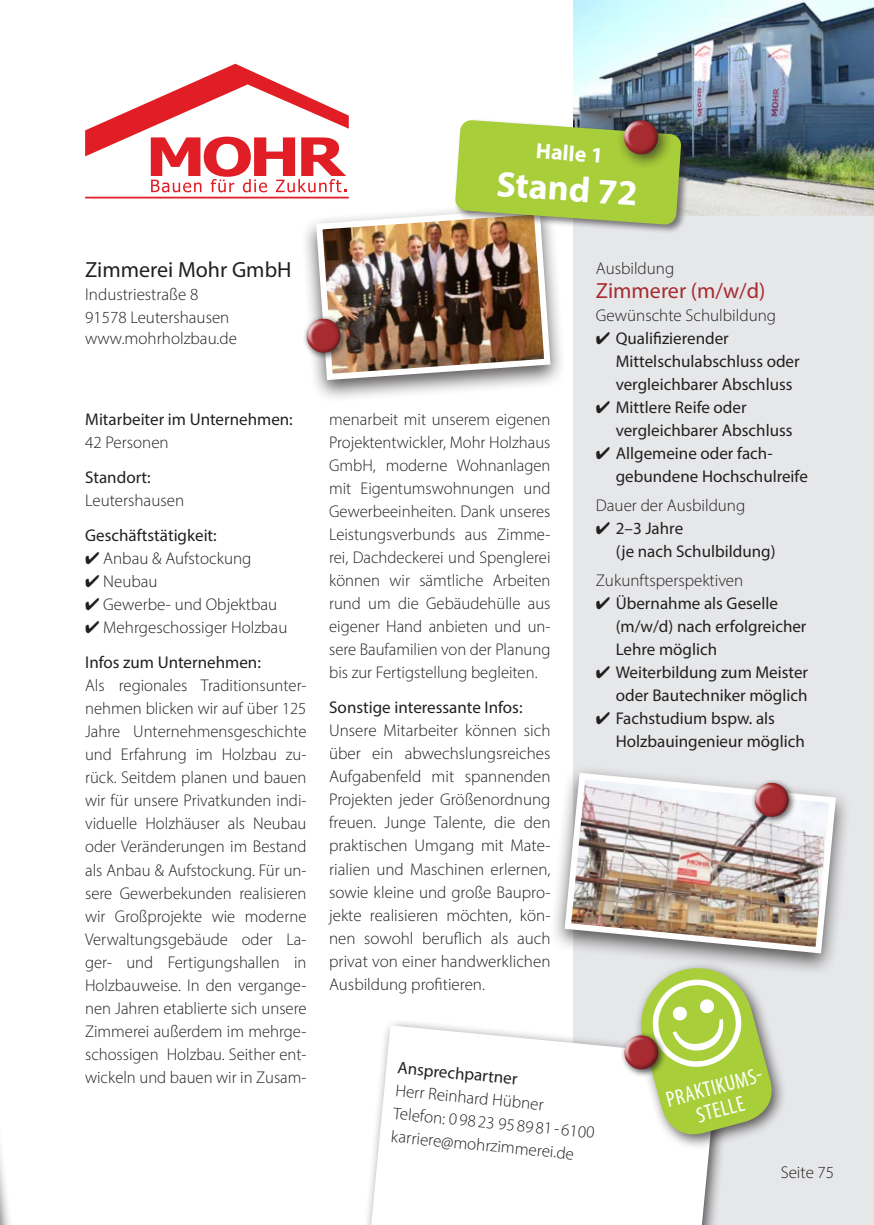
<style>
.page{position:relative;width:874px;height:1225px;background:#fff}
.page>*{position:absolute;margin:0;border:0;box-sizing:border-box;transform-origin:0 0}
.t1{font:700 36px "Myriad Pro";color:#fff}
.t2{font:condensed 22px/23px "Myriad Pro";color:#fff;text-align:center}
.t3{font:22px "Myriad Pro";color:#231f20}
.t4{font:22px "Myriad Pro";color:#a72b30}
.t5{font:700 22px "Myriad Pro";color:#fff}
.t6{font:300 17px/23px "Myriad Pro";color:#231f20;text-align:justify}
.t7{font:17px "Myriad Pro";color:#231f20}
</style>
<div class="page">
<div style="left:573px;top:215px;width:300px;height:1010px;background:#e6e7e9"></div>
<img style="left:573px;top:0;width:300px;height:215px">
<div style="left:0;top:1020px;width:14px;height:205px;background:#231f20;opacity:.75"></div>
<div style="left:549px;top:764px;width:301px;height:211px;background:#231f20;opacity:.75"></div>
<img style="left:561px;top:769px;width:277px;height:187px">
<div style="left:300px;top:200px;width:265px;height:203px;background:#231f20;opacity:.75"></div>
<div style="left:750px;top:778px;width:46px;height:47px;background:#231f20;opacity:.75"></div>
<div style="left:752px;top:782px;width:29px;height:37px;background:#fff;opacity:.75"></div>
<div style="left:753px;top:782px;width:39px;height:38px;background:#231f20;opacity:.75"></div>
<div style="left:363px;top:1017px;width:370px;height:208px;background:#231f20;opacity:.75"></div>
<svg style="left:371px;top:1025px;width:346px;height:200px"></svg>
<div style="left:632px;top:960px;width:154px;height:190px;background:#231f20;opacity:.75"></div>
<svg style="left:635px;top:962px;width:143px;height:179px"></svg>
<div style="left:619px;top:1031px;width:47px;height:46px;background:#231f20;opacity:.75"></div>
<div style="left:622px;top:1034px;width:29px;height:38px;background:#fff;opacity:.75"></div>
<div style="left:623px;top:1034px;width:38px;height:38px;background:#231f20;opacity:.75"></div>
<div style="left:453px;top:119px;width:237px;height:116px;background:#231f20;opacity:.58"></div>
<img style="left:85px;top:64px;width:596px;height:319px">
<p class="t5" style="left:536px;top:137px;width:69px;rotate:4deg">Halle 1</p>
<p class="t1" style="left:498px;top:160px;width:143px;rotate:4deg">Stand 72</p>
<p class="t3" style="left:85px;top:256px;width:208px">Zimmerei Mohr GmbH</p>
<p class="t6" style="left:85px;top:283px;width:115px">Industriestraße 8</p>
<p class="t6" style="left:85px;top:306px;width:146px">91578 Leutershausen</p>
<p class="t6" style="left:85px;top:326px;width:153px">www.mohrholzbau.de</p>
<p class="t7" style="left:85px;top:409px;width:209px">Mitarbeiter im Unternehmen:</p>
<p class="t6" style="left:85px;top:431px;width:85px">42 Personen</p>
<p class="t7" style="left:85px;top:467px;width:67px">Standort:</p>
<p class="t6" style="left:85px;top:489px;width:100px">Leutershausen</p>
<p class="t7" style="left:85px;top:525px;width:133px">Geschäftstätigkeit:</p>
<p class="t6" style="left:85px;top:547px;width:168px">✔ Anbau &amp; Aufstockung</p>
<p class="t6" style="left:85px;top:570px;width:74px">✔ Neubau</p>
<p class="t6" style="left:85px;top:593px;width:193px">✔ Gewerbe- und Objektbau</p>
<p class="t6" style="left:85px;top:616px;width:204px">✔ Mehrgeschossiger Holzbau</p>
<p class="t7" style="left:85px;top:652px;width:177px">Infos zum Unternehmen:</p>
<p class="t6" style="left:85px;top:674px;width:223px">Als regionales Traditionsunter&shy;nehmen blicken wir auf über 125<br>Jahre Unternehmensgeschichte und Erfahrung im Holzbau zu&shy;rück. Seitdem planen und bauen wir für unsere Privatkunden indi&shy;viduelle Holzhäuser als Neubau oder Veränderungen im Bestand als Anbau &amp; Aufstockung. Für un&shy;sere Gewerbekunden realisieren wir Großprojekte wie moderne Verwaltungsgebäude oder La&shy;ger- und Fertigungshallen in Holzbauweise. In den vergange&shy;nen Jahren etablierte sich unsere Zimmerei außerdem im mehrge&shy;schossigen Holzbau. Seither ent&shy;wickeln und bauen wir in Zusam-</p>
<p class="t6" style="left:329px;top:408px;width:223px">menarbeit mit unserem eigenen Projektentwickler, Mohr Holzhaus GmbH, moderne Wohnanlagen mit Eigentumswohnungen und Gewerbeeinheiten. Dank unseres Leistungsverbunds aus Zimme&shy;rei, Dachdeckerei und Spenglerei können wir sämtliche Arbeiten rund um die Gebäudehülle aus eigener Hand anbieten und un&shy;sere Baufamilien von der Planung bis zur Fertigstellung begleiten.</p>
<p class="t7" style="left:329px;top:697px;width:195px">Sonstige interessante Infos:</p>
<p class="t6" style="left:329px;top:719px;width:223px">Unsere Mitarbeiter können sich über ein abwechslungsreiches Aufgabenfeld mit spannenden Projekten jeder Größenordnung freuen. Junge Talente, die den praktischen Umgang mit Mate&shy;rialien und Maschinen erlernen, sowie kleine und große Baupro&shy;jekte realisieren möchten, kön&shy;nen sowohl beruflich als auch privat von einer handwerklichen Ausbildung profitieren.</p>
<p class="t6" style="left:595px;top:256px;width:80px">Ausbildung</p>
<p class="t4" style="left:595px;top:277px;width:171px">Zimmerer (m/w/d)</p>
<p class="t6" style="left:595px;top:303px;width:182px">Gewünschte Schulbildung</p>
<p class="t7" style="left:595px;top:327px;width:134px">✔ Qualifizierender</p>
<p class="t7" style="left:615px;top:350px;width:185px">Mittelschulabschluss oder</p>
<p class="t7" style="left:615px;top:373px;width:178px">vergleichbarer Abschluss</p>
<p class="t7" style="left:595px;top:396px;width:152px">✔ Mittlere Reife oder</p>
<p class="t7" style="left:615px;top:419px;width:178px">vergleichbarer Abschluss</p>
<p class="t7" style="left:595px;top:442px;width:178px">✔ Allgemeine oder fach-</p>
<p class="t7" style="left:615px;top:465px;width:193px">gebundene Hochschulreife</p>
<p class="t6" style="left:595px;top:493px;width:151px">Dauer der Ausbildung</p>
<p class="t7" style="left:595px;top:517px;width:89px">✔ 2–3 Jahre</p>
<p class="t7" style="left:615px;top:540px;width:161px">(je nach Schulbildung)</p>
<p class="t6" style="left:595px;top:568px;width:149px">Zukunftsperspektiven</p>
<p class="t7" style="left:595px;top:592px;width:183px">✔ Übernahme als Geselle</p>
<p class="t7" style="left:615px;top:615px;width:192px">(m/w/d) nach erfolgreicher</p>
<p class="t7" style="left:615px;top:638px;width:103px">Lehre möglich</p>
<p class="t7" style="left:595px;top:661px;width:214px">✔ Weiterbildung zum Meister</p>
<p class="t7" style="left:615px;top:684px;width:193px">oder Bautechniker möglich</p>
<p class="t7" style="left:595px;top:707px;width:180px">✔ Fachstudium bspw. als</p>
<p class="t7" style="left:615px;top:730px;width:190px">Holzbauingenieur möglich</p>
<p class="t7" style="left:399px;top:1056px;width:122px;rotate:6deg">Ansprechpartner</p>
<p class="t6" style="left:396px;top:1078px;width:150px;rotate:6deg">Herr Reinhard Hübner</p>
<p class="t6" style="left:394px;top:1100px;width:203px;rotate:6deg">Telefon: 0 98 23 95 89 81 - 6100</p>
<p class="t6" style="left:392px;top:1123px;width:185px;rotate:6deg">karriere@mohrzimmerei.de</p>
<p class="t2" style="left:663px;top:1088px;width:105px;rotate:-15deg">PRAKTIKUMS-<br>STELLE</p>
<p class="t6" style="left:780px;top:1161px;width:55px">Seite 75</p>
</div>
